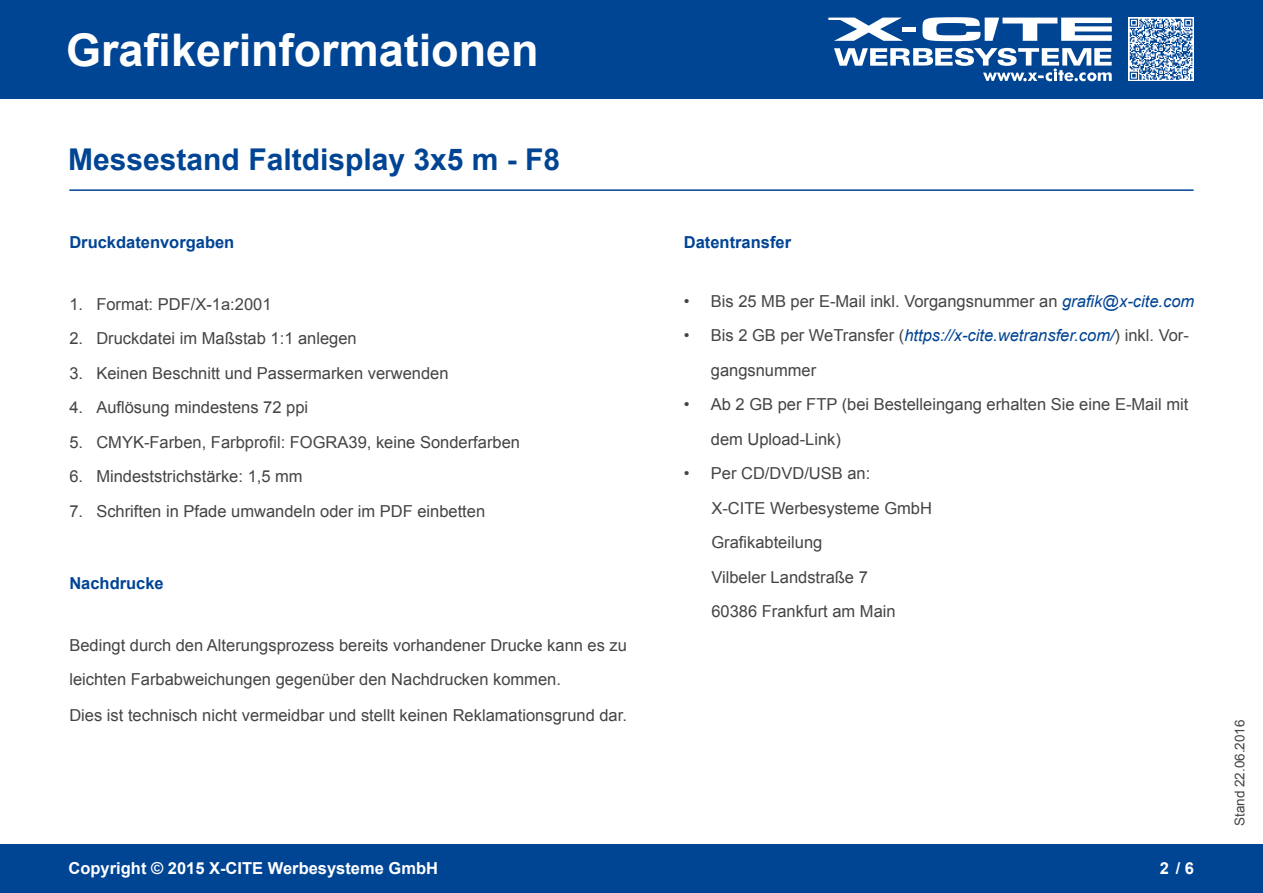
<style>
.page{position:relative;width:1263px;height:893px;background:#fff}
.page>*{position:absolute;margin:0;border:0;box-sizing:border-box;transform-origin:0 0}
.t1{font:700 45px "Arial";color:#fff}
.t2{font:700 30px "Arial";color:#004494}
.t3{font:16.5px/34.5px "Arial";color:#444}
.t4{font:700 16.5px "Arial";color:#004494}
.t5{font:700 16.5px "Arial";color:#fff}
.t6{font:13.5px "Arial";color:#444}
.s1{font-style:italic;color:#004494}
</style>
<div class="page">
<div style="left:0;top:0;width:1263px;height:98px;background:#004494"></div>
<svg style="left:922px;top:17px;width:190px;height:24px"></svg>
<svg style="left:828px;top:18px;width:75px;height:23px"></svg>
<hr style="left:902px;top:27px;width:13px;height:4px;background:#fff">
<svg style="left:834px;top:48px;width:278px;height:33px"></svg>
<svg style="left:1128px;top:18px;width:65px;height:63px"></svg>
<svg style="left:1130px;top:19px;width:62px;height:61px"></svg>
<div style="left:0;top:844px;width:1263px;height:49px;background:#004494"></div>
<hr style="left:69px;top:189px;width:1124px;height:2px;background:#004494">
<h1 class="t1" style="left:66px;top:20px;width:474px">Grafikerinformationen</h1>
<h2 class="t2" style="left:68px;top:140px;width:493px">Messestand Faltdisplay 3x5 m - F8</h2>
<p class="t4" style="left:69px;top:232px;width:167px">Druckdatenvorgaben</p>
<p class="t3" style="left:69px;top:287px;width:85px">1. Format:</p>
<p class="t3" style="left:69px;top:321px;width:289px">2. Druckdatei im Maßstab 1:1 anlegen</p>
<p class="t3" style="left:69px;top:356px;width:381px">3. Keinen Beschnitt und Passermarken verwenden</p>
<p class="t3" style="left:69px;top:390px;width:240px">4. Auflösung mindestens 72 ppi</p>
<p class="t3" style="left:69px;top:425px;width:452px">5. CMYK-Farben, Farbprofil: FOGRA39, keine Sonderfarben</p>
<p class="t3" style="left:69px;top:459px;width:235px">6. Mindeststrichstärke: 1,5 mm</p>
<p class="t3" style="left:69px;top:494px;width:417px">7. Schriften in Pfade umwandeln oder im PDF einbetten</p>
<p class="t4" style="left:69px;top:572px;width:96px">Nachdrucke</p>
<p class="t3" style="left:69px;top:628px;width:559px">Bedingt durch den Alterungsprozess bereits vorhandener Drucke kann es zu leichten Farbabweichungen gegenüber den Nachdrucken kommen.</p>
<p class="t3" style="left:69px;top:698px;width:559px">Dies ist technisch nicht vermeidbar und stellt keinen Reklamationsgrund dar.</p>
<p class="t4" style="left:684px;top:232px;width:109px">Datentransfer</p>
<p class="t3" style="left:684px;top:284px;width:512px">• Bis 25 MB per E-Mail inkl. Vorgangsnummer an <span class="s1">grafik@x-cite.com</span></p>
<p class="t3" style="left:711px;top:318px;width:480px;text-indent:-27px">• Bis 2 GB per WeTransfer (<span class="s1">https://x-cite.wetransfer.com/</span>) inkl. Vor&shy;gangsnummer</p>
<p class="t3" style="left:711px;top:387px;width:479px;text-indent:-27px">• Ab 2 GB per FTP (bei Bestelleingang erhalten Sie eine E-Mail mit dem Upload-Link)</p>
<p class="t3" style="left:684px;top:456px;width:188px">• Per CD/DVD/USB an:</p>
<p class="t3" style="left:711px;top:491px;width:222px">X-CITE Werbesysteme GmbH</p>
<p class="t3" style="left:711px;top:525px;width:112px">Grafikabteilung</p>
<p class="t3" style="left:711px;top:560px;width:158px">Vilbeler Landstraße 7</p>
<p class="t3" style="left:711px;top:594px;width:186px">60386 Frankfurt am Main</p>
<p class="t5" style="left:69px;top:857px;width:371px">Copyright © 2015 X-CITE Werbesysteme GmbH</p>
<p class="t5" style="left:1160px;top:857px;width:36px">2 / 6</p>
<p class="t6" style="left:1231px;top:826px;width:108px;rotate:-90deg">Stand 22.06.2016</p>
</div>
